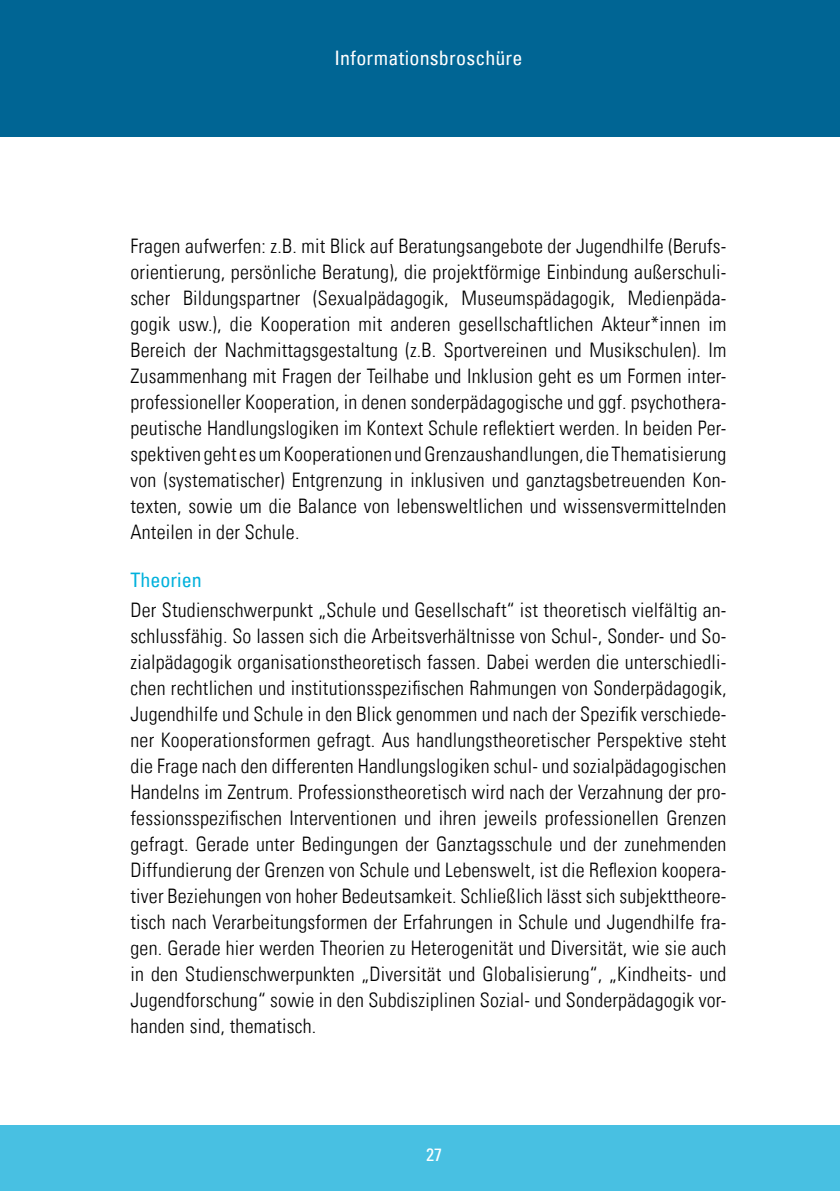
<style>
.page{position:relative;width:840px;height:1191px;background:#fff}
.page>*{position:absolute;margin:0;border:0;box-sizing:border-box;transform-origin:0 0}
.t1{font:20px/26px "Univers Com 47 Light Cond";letter-spacing:.01em;color:#000;text-align:justify}
.t2{font:condensed 20px "Univers Com 57";letter-spacing:.01em;color:#fff}
.t3{font:condensed 20px "Univers Com 57";color:#00b1dc}
.t4{font:condensed 18px "Univers Com 57";color:#fff}
</style>
<div class="page">
<div style="left:0;top:0;width:839px;height:136px;background:#006594"></div>
<div style="left:0;top:1125px;width:839px;height:66px;background:#48c0e2"></div>
<p class="t2" style="left:334px;top:45px;width:190px">Informationsbroschüre</p>
<p class="t1" style="left:130px;top:233px;width:597px">Fragen aufwerfen: z.B. mit Blick auf Beratungsangebote der Jugendhilfe (Berufs&shy;orientierung, persönliche Beratung), die projektförmige Einbindung außerschuli&shy;scher Bildungspartner (Sexualpädagogik, Museumspädagogik, Medienpäda&shy;gogik usw.), die Kooperation mit anderen gesellschaftlichen Akteur*innen im Bereich der Nachmittagsgestaltung (z.B. Sportvereinen und Musikschulen). Im Zusammenhang mit Fragen der Teilhabe und Inklusion geht es um Formen inter&shy;professioneller Kooperation, in denen sonderpädagogische und ggf. psychothera&shy;peutische Handlungslogiken im Kontext Schule reflektiert werden. In beiden Per&shy;spektiven geht es um Kooperationen und Grenzaushandlungen, die Thematisierung von (systematischer) Entgrenzung in inklusiven und ganztagsbetreuenden Kon&shy;texten, sowie um die Balance von lebensweltlichen und wissensvermittelnden Anteilen in der Schule.</p>
<p class="t3" style="left:130px;top:567px;width:73px">Theorien</p>
<p class="t1" style="left:130px;top:597px;width:597px">Der Studienschwerpunkt „Schule und Gesellschaft“ ist theoretisch vielfältig an&shy;schlussfähig. So lassen sich die Arbeitsverhältnisse von Schul-, Sonder- und So&shy;zialpädagogik organisationstheoretisch fassen. Dabei werden die unterschiedli&shy;chen rechtlichen und institutionsspezifischen Rahmungen von Sonderpädagogik, Jugendhilfe und Schule in den Blick genommen und nach der Spezifik verschiede&shy;ner Kooperationsformen gefragt. Aus handlungstheoretischer Perspektive steht die Frage nach den differenten Handlungslogiken schul- und sozialpädagogischen Handelns im Zentrum. Professionstheoretisch wird nach der Verzahnung der pro&shy;fessionsspezifischen Interventionen und ihren jeweils professionellen Grenzen gefragt. Gerade unter Bedingungen der Ganztagsschule und der zunehmenden Diffundierung der Grenzen von Schule und Lebenswelt, ist die Reflexion koopera&shy;tiver Beziehungen von hoher Bedeutsamkeit. Schließlich lässt sich subjekttheore&shy;tisch nach Verarbeitungsformen der Erfahrungen in Schule und Jugendhilfe fra&shy;gen. Gerade hier werden Theorien zu Heterogenität und Diversität, wie sie auch in den Studienschwerpunkten „Diversität und Globalisierung“, „Kindheits- und Jugendforschung“ sowie in den Subdisziplinen Sozial- und Sonderpädagogik vor&shy;handen sind, thematisch.</p>
<p class="t4" style="left:426px;top:1143px;width:17px">27</p>
</div>
